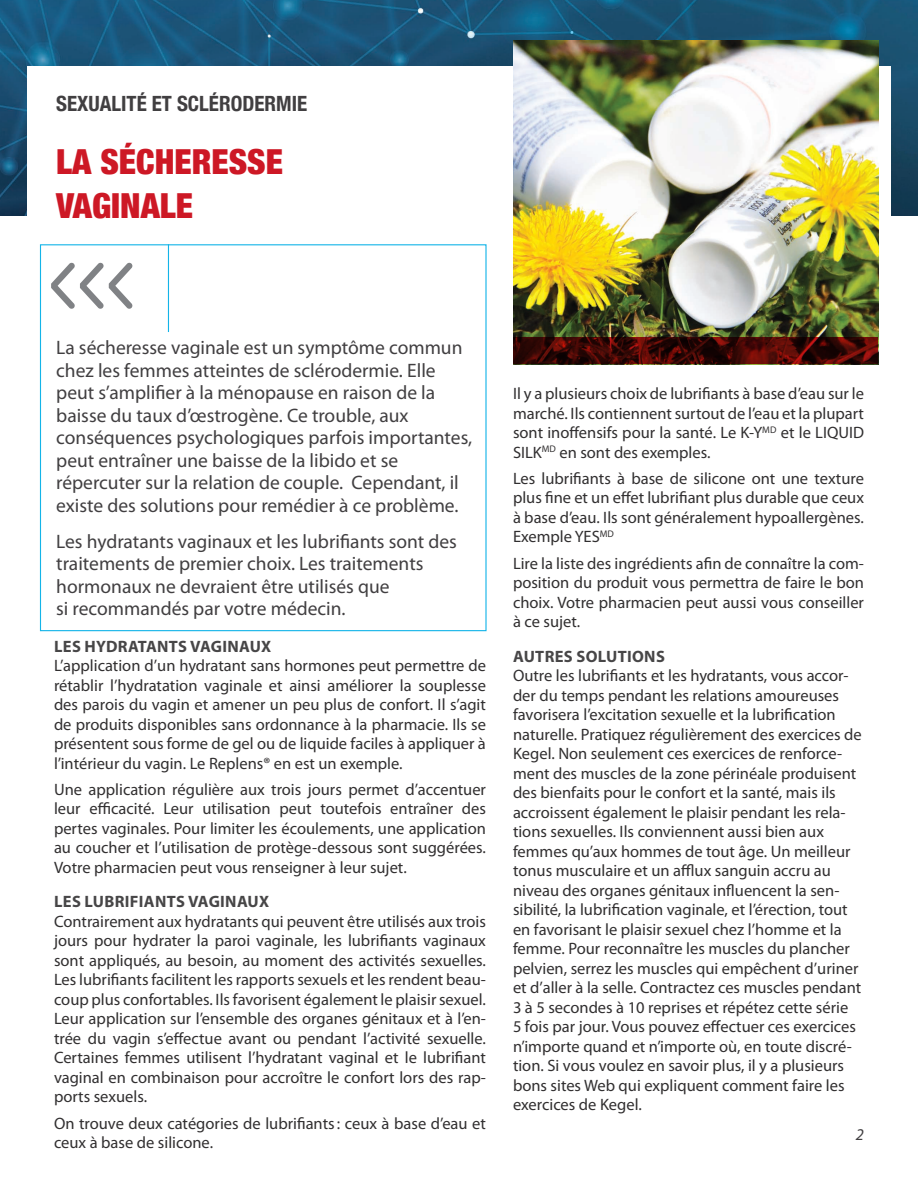
<style>
.page{position:relative;width:918px;height:1188px;background:#fff}
.page>*{position:absolute;margin:0;border:0;box-sizing:border-box;transform-origin:0 0}
.s-titre-Section{font:900 condensed 34.5px/43.5px "Helvetica Neue";color:#cd1825}
.Fiche_Titre{font:700 condensed 21px "Helvetica Neue";color:#413f41}
.intro_box{font:19.5px/22.5px "Myriad Pro";color:#413f41}
.contenu{font:16.5px/19.5px "Myriad Pro";color:#312f30;text-align:justify}
.s-titre_1{font:700 16.5px "Myriad Pro";letter-spacing:.02em;color:#474647}
.intro{font:italic 16.5px "Myriad Pro";color:#413f41}
</style>
<div class="page">
<img style="left:0;top:0;width:918px;height:216px">
<div style="left:27px;top:66px;width:864px;height:668px;background:#fff"></div>
<hr style="left:168px;top:244px;width:1px;height:88px;background:#13b4e8">
<img style="left:514px;top:40px;width:364px;height:297px">
<svg style="left:514px;top:337px;width:364px;height:27px;background:#400805"></svg>
<svg style="left:51px;top:262px;width:82px;height:47px"></svg>
<p class="Fiche_Titre" style="left:56px;top:87px;width:253px">SEXUALITÉ ET SCLÉRODERMIE</p>
<p class="s-titre-Section" style="left:56px;top:138px;width:228px">LA SÉCHERESSE<br>VAGINALE</p>
<p class="intro_box" style="left:56px;top:336px;width:418px">La sécheresse vaginale est un symptôme commun chez les femmes atteintes de sclérodermie. Elle peut s’amplifier à la ménopause en raison de la baisse du taux d’œstrogène. Ce trouble, aux conséquences psychologiques parfois importantes, peut entraîner une baisse de la libido et se répercuter sur la relation de couple. Cependant, il existe des solutions pour remédier à ce problème.</p>
<p class="intro_box" style="left:56px;top:530px;width:402px">Les hydratants vaginaux et les lubrifiants sont des traitements de premier choix. Les traitements hormonaux ne devraient être utilisés que<br>si recommandés par votre médecin.</p>
<p class="s-titre_1" style="left:54px;top:635px;width:219px">LES HYDRATANTS VAGINAUX</p>
<p class="contenu" style="left:54px;top:656px;width:433px">L’application d’un hydratant sans hormones peut permettre de rétablir l’hydratation vaginale et ainsi améliorer la souplesse des parois du vagin et amener un peu plus de confort. Il s’agit de produits disponibles sans ordonnance à la pharmacie. Ils se présentent sous forme de gel ou de liquide faciles à appliquer à l’intérieur du vagin. Le Replens® en est un exemple.</p>
<p class="contenu" style="left:54px;top:779px;width:434px">Une application régulière aux trois jours permet d’accentuer leur efficacité. Leur utilisation peut toutefois entraîner des pertes vaginales. Pour limiter les écoulements, une application au coucher et l’utilisation de protège-dessous sont suggérées.<br>Votre pharmacien peut vous renseigner à leur sujet.</p>
<p class="s-titre_1" style="left:54px;top:891px;width:217px">LES LUBRIFIANTS VAGINAUX</p>
<p class="contenu" style="left:54px;top:911px;width:434px">Contrairement aux hydratants qui peuvent être utilisés aux trois jours pour hydrater la paroi vaginale, les lubrifiants vaginaux sont appliqués, au besoin, au moment des activités sexuelles.<br>Les lubrifiants facilitent les rapports sexuels et les rendent beau&shy;coup plus confortables. Ils favorisent également le plaisir sexuel.<br>Leur application sur l’ensemble des organes génitaux et à l’en&shy;trée du vagin s’effectue avant ou pendant l’activité sexuelle.<br>Certaines femmes utilisent l’hydratant vaginal et le lubrifiant vaginal en combinaison pour accroître le confort lors des rap&shy;ports sexuels.</p>
<p class="contenu" style="left:54px;top:1113px;width:433px">On trouve deux catégories de lubrifiants: ceux à base d’eau et ceux à base de silicone.</p>
<p class="contenu" style="left:513px;top:383px;width:353px">Il y a plusieurs choix de lubrifiants à base d’eau sur le marché. Ils contiennent surtout de l’eau et la plupart sont inoffensifs pour la santé. Le K-Y<sup>MD</sup> et le LIQUID SILK<sup>MD</sup> en sont des exemples.</p>
<p class="contenu" style="left:513px;top:468px;width:353px">Les lubrifiants à base de silicone ont une texture plus fine et un effet lubrifiant plus durable que ceux à base d’eau. Ils sont généralement hypoallergènes.<br>Exemple YES<sup>MD</sup></p>
<p class="contenu" style="left:513px;top:553px;width:353px">Lire la liste des ingrédients afin de connaître la com&shy;position du produit vous permettra de faire le bon choix. Votre pharmacien peut aussi vous conseiller à ce sujet.</p>
<p class="s-titre_1" style="left:513px;top:645px;width:153px">AUTRES SOLUTIONS</p>
<p class="contenu" style="left:513px;top:665px;width:350px;text-align:left">Outre les lubrifiants et les hydratants, vous accor&shy;der du temps pendant les relations amoureuses favorisera l’excitation sexuelle et la lubrification naturelle. Pratiquez régulièrement des exercices de Kegel. Non seulement ces exercices de renforce&shy;ment des muscles de la zone périnéale produisent des bienfaits pour le confort et la santé, mais ils accroissent également le plaisir pendant les rela&shy;tions sexuelles. Ils conviennent aussi bien aux femmes qu’aux hommes de tout âge. Un meilleur tonus musculaire et un afflux sanguin accru au niveau des organes génitaux influencent la sen&shy;sibilité, la lubrification vaginale, et l’érection, tout en favorisant le plaisir sexuel chez l’homme et la femme. Pour reconnaître les muscles du plancher pelvien, serrez les muscles qui empêchent d’uriner et d’aller à la selle. Contractez ces muscles pendant 3 à 5 secondes à 10 reprises et répétez cette série<br>5 fois par jour. Vous pouvez effectuer ces exercices n’importe quand et n’importe où, en toute discré&shy;tion. Si vous voulez en savoir plus, il y a plusieurs bons sites Web qui expliquent comment faire les exercices de Kegel.</p>
<p class="intro" style="left:856px;top:1124px;width:10px">2</p>
</div>
